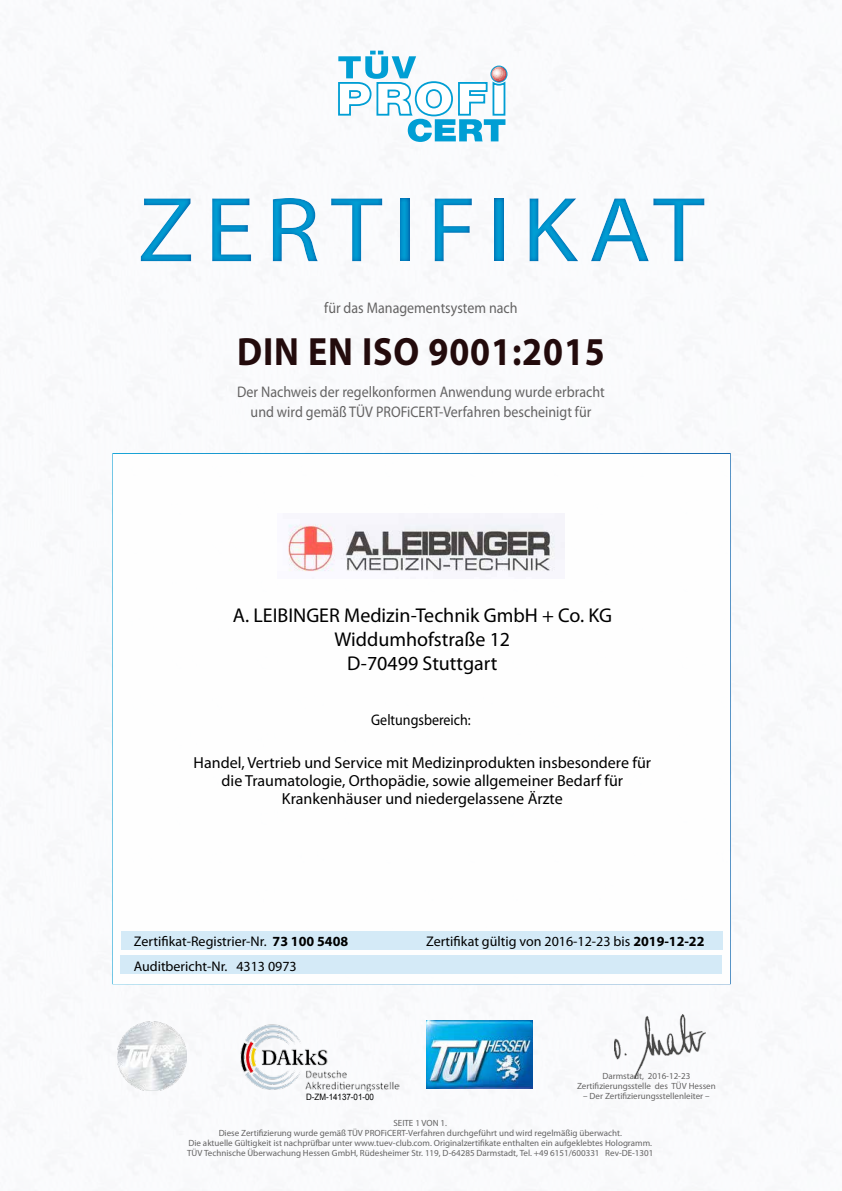
<style>
.page{position:relative;width:842px;height:1191px;background:#fff}
.page>*{position:absolute;margin:0;border:0;box-sizing:border-box;transform-origin:0 0}
.t1{font:93px "Myriad Pro";letter-spacing:.1em;color:#009ed4;scale:1.1 1}
.t2{font:700 39.6px "Myriad Pro";letter-spacing:.025em;color:#230b0c;scale:.91 1}
.t3{font:20px/24px "Myriad Pro";color:#000;text-align:center}
.t4{font:16px/18px "Myriad Pro";color:#000;text-align:center}
.t5{font:15.4px/20px "Myriad Pro";color:#646363;text-align:center;scale:.91 1}
.t6{font:15.4px "Myriad Pro";color:#000;scale:.91 1}
.t7{font:14px/24.6px "Myriad Pro";color:#000}
.t8{font:9px/10px "Myriad Pro";color:#646363;text-align:center}
.t9{font:8.8px "Arial";color:#000;scale:.91 1}
.s1{font-weight:700}
</style>
<div class="page">
<svg style="left:338px;top:51px;width:169px;height:91px"></svg>
<img style="left:241px;top:1024px;width:158px;height:67px">
<img style="left:427px;top:1020px;width:106px;height:69px">
<div style="left:112px;top:453px;width:619px;height:531px;background:#fff;border:2px solid #fff"></div>
<div style="left:120px;top:955px;width:602px;height:19px;background:#d0e8f7"></div>
<div style="left:121px;top:931px;width:601px;height:19px;background:#d0e8f7"></div>
<img style="left:614px;top:1014px;width:92px;height:64px">
<div style="left:0;top:172px;width:842px;height:114px;background:#0061ad;opacity:.75"></div>
<img style="left:117px;top:1021px;width:70px;height:69px">
<img style="left:288px;top:513px;width:276px;height:60px">
<h1 class="t1" style="left:138px;top:173px;width:517px">ZERTIFIKAT</h1>
<h3 class="t5" style="left:324px;top:298px;width:214px">für das Managementsystem nach</h3>
<h2 class="t2" style="left:237px;top:326px;width:406px">DIN EN ISO 9001:2015</h2>
<h3 class="t5" style="left:237px;top:381px;width:405px">Der Nachweis der regelkonformen Anwendung wurde erbracht und wird gemäß TÜV PROFiCERT-Verfahren bescheinigt für</h3>
<h3 class="t3" style="left:233px;top:603px;width:380px">A. LEIBINGER Medizin-Technik GmbH + Co. KG<br>Widdumhofstraße 12<br>D-70499 Stuttgart</h3>
<h3 class="t6" style="left:371px;top:710px;width:111px">Geltungsbereich:</h3>
<h3 class="t4" style="left:194px;top:754px;width:459px">Handel, Vertrieb und Service mit Medizinprodukten insbesondere für die Traumatologie, Orthopädie, sowie allgemeiner Bedarf für<br>Krankenhäuser und niedergelassene Ärzte</h3>
<h3 class="t7" style="left:134px;top:929px;width:216px">Zertifikat-Registrier-Nr. <span class="s1">73 100 5408<br></span>Auditbericht-Nr. 4313 0973</h3>
<h3 class="t7" style="left:426px;top:929px;width:280px">Zertifikat gültig von 2016-12-23 bis <span class="s1">2019-12-22</span></h3>
<p class="t8" style="left:577px;top:1071px;width:140px">Darmstadt, 2016-12-23<br>Zertifizierungsstelle des TÜV Hessen</p>
<p class="t9" style="left:306px;top:1090px;width:76px">D-ZM-14137-01-00</p>
<p class="t8" style="left:583px;top:1091px;width:128px">– Der Zertifizierungsstellenleiter –</p>
<p class="t8" style="left:187px;top:1118px;width:468px">SEITE 1 VON 1.<br>Diese Zertifizierung wurde gemäß TÜV PROFiCERT-Verfahren durchgeführt und wird regelmäßig überwacht.<br>Die aktuelle Gültigkeit ist nachprüfbar unter www.tuev-club.com. Originalzertifikate enthalten ein aufgeklebtes Hologramm.<br>TÜV Technische Überwachung Hessen GmbH, Rüdesheimer Str. 119, D-64285 Darmstadt, Tel. +49 6151/600331 Rev-DE-1301</p>
</div>
